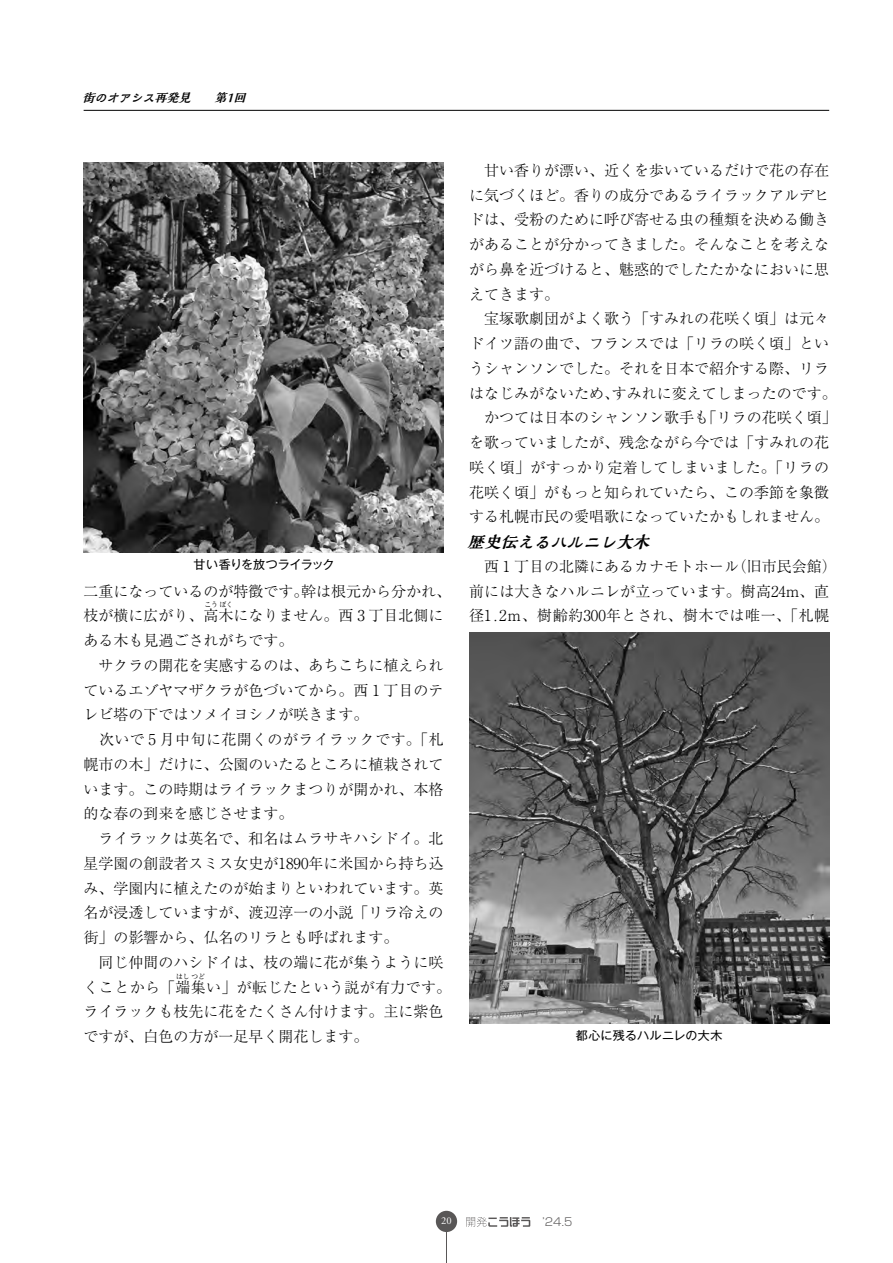
<style>
.page{position:relative;width:893px;height:1263px;background:#fff}
.page>*{position:absolute;margin:0;border:0;box-sizing:border-box;transform-origin:0 0}
.t1{font:italic 800 16.5px "Kaimin Tu Std";color:#000}
.t2{font:300 15px/24.8px "Ryumin Pr 6 N";color:#000}
.t3{font:12px "Gothic MB101 Pr 6 N";letter-spacing:.015em;color:#000}
.t4{font:italic 800 12px "Kaimin Tu Std";color:#000}
.t5{font:300 10.95px "Shin Go Pr 6 N";color:#595757}
.t6{font:10.5px "Adobe Garamond Pro";color:#fff}
.t7{font:300 6.75px "Ryumin Pr 6 N";color:#000}
</style>
<div class="page">
<hr style="left:84px;top:110px;width:745px;height:1px;background:#000">
<img style="left:84px;top:163px;width:360px;height:390px">
<img style="left:469px;top:633px;width:360px;height:390px">
<div style="left:436px;top:1211px;width:21px;height:21px;background:#595757;border-radius:50%"></div>
<hr style="left:446px;top:1229px;width:1px;height:34px;background:#595757">
<svg style="left:466px;top:1217px;width:65px;height:10px"></svg>
<p class="t4" style="left:82px;top:89px;width:169px">街のオアシス再発見　　第1回</p>
<p class="t3" style="left:194px;top:555px;width:142px">甘い香りを放つライラック</p>
<p class="t2" style="left:84px;top:578px;width:369px">二重になっているのが特徴です。幹は根元から分かれ、枝が横に広がり、高木になりません。西 3 丁目北側に</p>
<p class="t7" style="left:204px;top:599px;width:30px">こうぼく</p>
<p class="t2" style="left:84px;top:627px;width:369px">ある木も見過ごされがちです。<br>　サクラの開花を実感するのは、あちこちに植えられているエゾヤマザクラが色づいてから。西 1 丁目のテレビ塔の下ではソメイヨシノが咲きます。<br>　次いで 5 月中旬に花開くのがライラックです。「札幌市の木」だけに、公園のいたるところに植栽されています。この時期はライラックまつりが開かれ、本格的な春の到来を感じさせます。<br>　ライラックは英名で、和名はムラサキハシドイ。北星学園の創設者スミス女史が1890年に米国から持ち込み、学園内に植えたのが始まりといわれています。英名が浸透していますが、渡辺淳一の小説「リラ冷えの街」の影響から、仏名のリラとも呼ばれます。<br>　同じ仲間のハシドイは、枝の端に花が集うように咲くことから「端集い」が転じたという説が有力です。</p>
<p class="t7" style="left:176px;top:971px;width:30px">はしつど</p>
<p class="t2" style="left:84px;top:998px;width:361px">ライラックも枝先に花をたくさん付けます。主に紫色ですが、白色の方が一足早く開花します。</p>
<p class="t2" style="left:469px;top:157px;width:369px">　甘い香りが漂い、近くを歩いているだけで花の存在に気づくほど。香りの成分であるライラックアルデヒドは、受粉のために呼び寄せる虫の種類を決める働きがあることが分かってきました。そんなことを考えながら鼻を近づけると、魅惑的でしたたかなにおいに思えてきます。<br>　宝塚歌劇団がよく歌う「すみれの花咲く頃」は元々ドイツ語の曲で、フランスでは「リラの咲く頃」というシャンソンでした。それを日本で紹介する際、リラはなじみがないため、すみれに変えてしまったのです。　かつては日本のシャンソン歌手も「リラの花咲く頃」を歌っていましたが、残念ながら今では「すみれの花咲く頃」がすっかり定着してしまいました。「リラの花咲く頃」がもっと知られていたら、この季節を象徴する札幌市民の愛唱歌になっていたかもしれません。</p>
<p class="t1" style="left:467px;top:530px;width:189px">歴史伝えるハルニレ大木</p>
<p class="t2" style="left:469px;top:553px;width:369px">　西 1 丁目の北隣にあるカナモトホール（旧市民会館）前には大きなハルニレが立っています。樹高24m、直径1.2ｍ、樹齢約300年とされ、樹木では唯一、「札幌</p>
<p class="t3" style="left:576px;top:1025px;width:148px">都心に残るハルニレの大木</p>
<p class="t6" style="left:441px;top:1215px;width:12px">20</p>
<p class="t5" style="left:542px;top:1213px;width:32px">’24.5</p>
</div>
